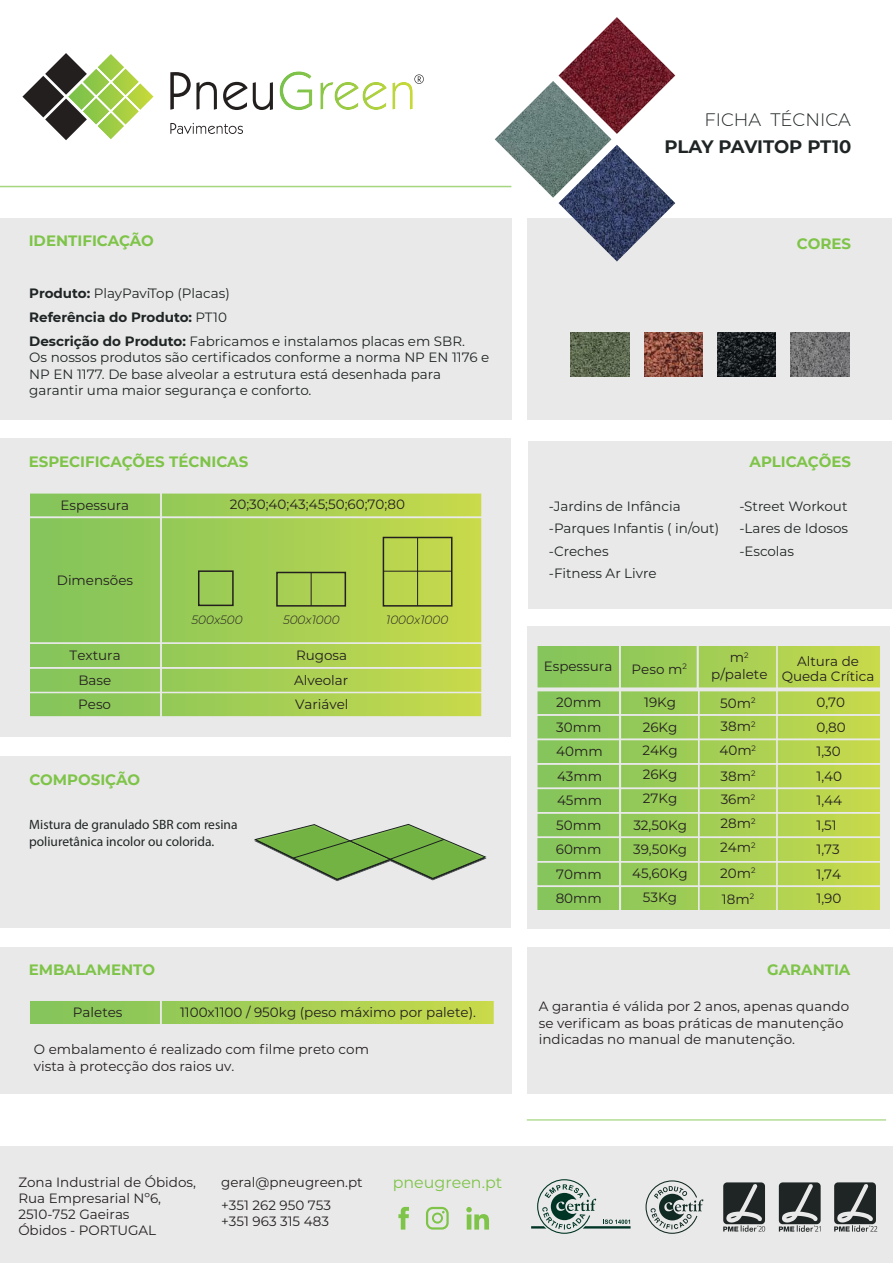
<style>
.page{position:relative;width:893px;height:1263px;background:#fff}
.page>*{position:absolute;margin:0;border:0;box-sizing:border-box;transform-origin:0 0}
.t1{font:700 18px "Montserrat";letter-spacing:-.01em;color:#1f2424}
.t2{font:300 18px "Montserrat";color:#1f2424}
.t3{font:15.9px "Montserrat";color:#7ec448}
.t4{font:700 15px "Montserrat";color:#7ec448}
.t5{font:13.5px/24.5px "Montserrat";color:#241f1f}
.t6{font:13.5px/22.5px "Montserrat";color:#1f2424}
.t7{font:13.5px/16.2px "Myriad Pro";color:#1f2424}
.t8{font:italic 300 12px "Montserrat";color:#241f1f}
.s1{font-weight:700}
</style>
<div class="page">
<div style="left:1px;top:947px;width:511px;height:147px;background:#e9e9e9"></div>
<svg style="left:30px;top:1001px;width:464px;height:23px;background:#a3ce54"></svg>
<div style="left:527px;top:626px;width:362px;height:303px;background:#e9e9e9"></div>
<svg style="left:537px;top:646px;width:343px;height:264px;background:#a9d060"></svg>
<div style="left:0;top:439px;width:511px;height:298px;background:#e9e9e9"></div>
<svg style="left:30px;top:493px;width:451px;height:223px;background:#a6ce5a"></svg>
<div style="left:0;top:1146px;width:893px;height:117px;background:#e9e9e9"></div>
<div style="left:528px;top:441px;width:363px;height:167px;background:#e9e9e9"></div>
<div style="left:528px;top:218px;width:364px;height:202px;background:#e9e9e9"></div>
<div style="left:0;top:218px;width:511px;height:202px;background:#e9e9e9"></div>
<svg style="left:779px;top:1182px;width:42px;height:50px"></svg>
<svg style="left:834px;top:1182px;width:43px;height:50px"></svg>
<svg style="left:723px;top:1182px;width:42px;height:50px"></svg>
<svg style="left:645px;top:1180px;width:58px;height:54px"></svg>
<svg style="left:170px;top:72px;width:47px;height:38px"></svg>
<svg style="left:223px;top:82px;width:50px;height:28px"></svg>
<svg style="left:280px;top:71px;width:32px;height:39px"></svg>
<svg style="left:320px;top:74px;width:104px;height:36px"></svg>
<svg style="left:170px;top:123px;width:73px;height:11px"></svg>
<svg style="left:22px;top:53px;width:132px;height:87px"></svg>
<img style="left:558px;top:17px;width:117px;height:117px">
<img style="left:495px;top:81px;width:116px;height:117px">
<img style="left:558px;top:145px;width:117px;height:116px">
<hr style="left:0;top:186px;width:511px;height:1px;background:#7ec448">
<img style="left:571px;top:333px;width:59px;height:44px">
<img style="left:644px;top:333px;width:59px;height:44px">
<img style="left:717px;top:333px;width:59px;height:44px">
<img style="left:790px;top:333px;width:59px;height:44px">
<svg style="left:398px;top:1207px;width:11px;height:22px"></svg>
<svg style="left:426px;top:1207px;width:23px;height:22px"></svg>
<svg style="left:466px;top:1207px;width:23px;height:22px"></svg>
<div style="left:198px;top:570px;width:36px;height:36px;border:2px solid #241f1f"></div>
<div style="left:276px;top:572px;width:70px;height:35px;border:2px solid #241f1f"></div>
<hr style="left:311px;top:572px;width:1px;height:34px;background:#241f1f">
<div style="left:383px;top:537px;width:69px;height:70px;border:2px solid #241f1f"></div>
<hr style="left:384px;top:571px;width:68px;height:1px;background:#241f1f">
<hr style="left:417px;top:537px;width:1px;height:69px;background:#241f1f">
<div style="left:0;top:756px;width:511px;height:171px;background:#e9e9e9"></div>
<svg style="left:254px;top:824px;width:233px;height:57px"></svg>
<div style="left:527px;top:947px;width:365px;height:147px;background:#e9e9e9"></div>
<hr style="left:527px;top:1119px;width:359px;height:1px;background:#7ec448">
<svg style="left:531px;top:1179px;width:100px;height:55px"></svg>
<h1 class="t2" style="left:704px;top:110px;width:148px">FICHA TÉCNICA</h1>
<h1 class="t1" style="left:664px;top:136px;width:188px">PLAY PAVITOP PT10</h1>
<p class="t4" style="left:29px;top:232px;width:127px">IDENTIFICAÇÃO</p>
<p class="t4" style="left:797px;top:236px;width:56px">CORES</p>
<p class="t6" style="left:29px;top:281px;width:437px;line-height:24.3px"><span class="s1">Produto:</span> PlayPaviTop (Placas)<br><span class="s1">Referência do Produto:</span> PT10<br><span class="s1">Descrição do Produto:</span> Fabricamos e instalamos placas em SBR.</p>
<p class="t6" style="left:29px;top:350px;width:462px;line-height:16.2px">Os nossos produtos são certificados conforme a norma NP EN 1176 e<br>NP EN 1177. De base alveolar a estrutura está desenhada para garantir uma maior segurança e conforto.</p>
<p class="t4" style="left:29px;top:453px;width:221px">ESPECIFICAÇÕES TÉCNICAS</p>
<p class="t4" style="left:749px;top:453px;width:103px">APLICAÇÕES</p>
<p class="t5" style="left:61px;top:493px;width:70px">Espessura</p>
<p class="t5" style="left:230px;top:492px;width:177px">20;30;40;43;45;50;60;70;80</p>
<p class="t6" style="left:549px;top:495px;width:172px">-Jardins de Infância -Parques Infantis ( in/out) -Creches<br>-Fitness Ar Livre</p>
<p class="t6" style="left:739px;top:495px;width:110px;text-align:justify">-Street Workout -Lares de Idosos -Escolas</p>
<p class="t5" style="left:57px;top:568px;width:78px">Dimensões</p>
<p class="t5" style="left:70px;top:643px;width:53px;text-align:center">Textura<br>Base</p>
<p class="t8" style="left:192px;top:613px;width:53px">500x500</p>
<p class="t8" style="left:283px;top:613px;width:58px">500x1000</p>
<p class="t8" style="left:386px;top:613px;width:64px">1000x1000</p>
<p class="t5" style="left:294px;top:643px;width:56px">Rugosa<br>Alveolar</p>
<p class="t5" style="left:78px;top:693px;width:34px">Peso</p>
<p class="t5" style="left:295px;top:693px;width:55px">Variável</p>
<p class="t4" style="left:29px;top:771px;width:112px">COMPOSIÇÃO</p>
<p class="t7" style="left:29px;top:818px;width:210px">Mistura de granulado SBR com resina poliuretânica incolor ou colorida.</p>
<p class="t4" style="left:29px;top:961px;width:128px">EMBALAMENTO</p>
<p class="t5" style="left:73px;top:1000px;width:51px">Paletes</p>
<p class="t5" style="left:180px;top:1000px;width:297px">1100x1100 / 950kg (peso máximo por palete).</p>
<p class="t5" style="left:34px;top:1042px;width:337px;line-height:16.2px">O embalamento é realizado com filme preto com vista à protecção dos raios uv.</p>
<p class="t5" style="left:544px;top:655px;width:70px">Espessura</p>
<p class="t5" style="left:632px;top:657px;width:57px">Peso m<sup>2</sup></p>
<p class="t5" style="left:711px;top:650px;width:58px;line-height:16.2px;text-align:center">m<sup>2 </sup>p/palete</p>
<p class="t5" style="left:556px;top:691px;width:47px">20mm<br>30mm</p>
<p class="t5" style="left:556px;top:739px;width:49px;text-align:justify">40mm 43mm 45mm 50mm 60mm 70mm 80mm</p>
<p class="t5" style="left:644px;top:690px;width:33px">19Kg</p>
<p class="t5" style="left:642px;top:715px;width:37px;line-height:23.9px;text-align:justify">26Kg 24Kg 26Kg 27Kg</p>
<p class="t5" style="left:632px;top:813px;width:57px;text-align:center">32,50Kg<br>39,50Kg<br>45,60Kg<br>53Kg</p>
<p class="t5" style="left:720px;top:691px;width:37px">50m<sup>2</sup></p>
<p class="t5" style="left:719px;top:715px;width:38px;text-align:justify">38m<sup>2<br></sup>40m<sup>2<br></sup>38m<sup>2</sup></p>
<p class="t5" style="left:720px;top:788px;width:37px;line-height:24px;text-align:justify">36m<sup>2<br></sup>28m<sup>2<br></sup>24m<sup>2</sup></p>
<p class="t5" style="left:720px;top:860px;width:37px;line-height:26px">20m<sup>2<br></sup>18m<sup>2</sup></p>
<p class="t5" style="left:782px;top:654px;width:94px;line-height:15px;text-align:center">Altura de<br>Queda Crítica</p>
<p class="t5" style="left:816px;top:691px;width:31px">0,70<br>0,80<br>1,30<br>1,40<br>1,44<br>1,51<br>1,73<br>1,74<br>1,90</p>
<p class="t4" style="left:767px;top:961px;width:85px">GARANTIA</p>
<p class="t5" style="left:539px;top:999px;width:312px;line-height:16.2px">A garantia é válida por 2 anos, apenas quando se verificam as boas práticas de manutenção indicadas no manual de manutenção.</p>
<p class="t5" style="left:18px;top:1174px;width:179px;line-height:16.2px">Zona Industrial de Óbidos,<br>Rua Empresarial Nº6,<br>2510-752 Gaeiras<br>Óbidos - PORTUGAL</p>
<p class="t5" style="left:221px;top:1170px;width:143px">geral@pneugreen.pt</p>
<p class="t3" style="left:393px;top:1173px;width:111px">pneugreen.pt</p>
<p class="t5" style="left:221px;top:1198px;width:112px;line-height:16.2px">+351 262 950 753 +351 963 315 483</p>
</div>
